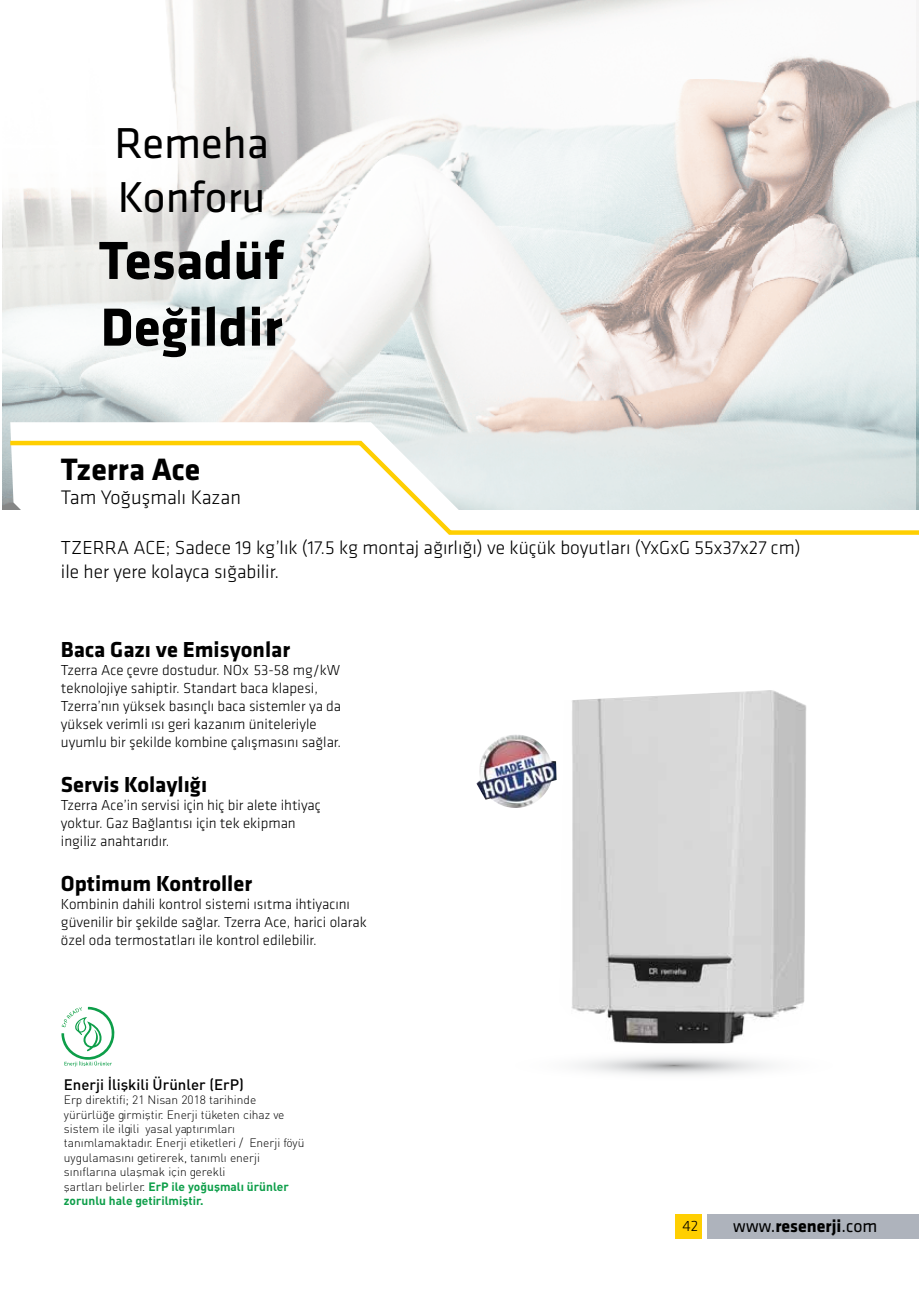
<style>
.page{position:relative;width:919px;height:1289px;background:#fff}
.page>*{position:absolute;margin:0;border:0;box-sizing:border-box;transform-origin:0 0}
.t1{font:700 55.5px/66.6px "Klavika";color:#000}
.t2{font:44.85px/53.8px "Klavika";color:#000}
.t3{font:700 32.1px "Klavika";color:#000}
.t4{font:700 22.5px "Klavika";color:#000}
.t5{font:300 20.4px "Klavika";color:#000}
.t6{font:300 19.5px/23.4px "Klavika";color:#000}
.t7{font:700 18px "Klavika";color:#000}
.t8{font:300 15.45px "Klavika";color:#000}
.t9{font:300 15px/18px "Klavika";color:#000}
.t10{font:15px "DIN Medium Tr";color:#000}
.t11{font:12px/14.4px "DINT Light Tr";color:#000}
.t12{font:12px/14.4px "DINT Bold Tr";color:#0d9e49}
.s1{font-family:"DINT Light Tr";color:#000}
.s2{font-weight:400}
</style>
<div class="page">
<img style="left:571px;top:690px;width:235px;height:353px">
<svg style="left:577px;top:1056px;width:195px;height:19px"></svg>
<svg style="left:2px;top:0;width:913px;height:510px"></svg>
<svg style="left:10px;top:422px;width:450px;height:16px"></svg>
<svg style="left:61px;top:1006px;width:54px;height:60px"></svg>
<svg style="left:6px;top:438px;width:912px;height:97px"></svg>
<div style="left:707px;top:1214px;width:211px;height:25px;background:#aeb3bc"></div>
<div style="left:675px;top:1214px;width:27px;height:25px;background:#ffcf01"></div>
<img style="left:476px;top:734px;width:80px;height:74px">
<h2 class="t2" style="left:114px;top:117px;width:156px">Remeha<br>Konforu</h2>
<h1 class="t1" style="left:99px;top:228px;width:187px">Tesadüf<br>Değildir</h1>
<h3 class="t3" style="left:61px;top:451px;width:141px">Tzerra Ace</h3>
<h3 class="t5" style="left:61px;top:486px;width:181px">Tam Yoğuşmalı Kazan</h3>
<h3 class="t6" style="left:61px;top:536px;width:741px">TZERRA ACE; Sadece 19 kg’lık (17.5 kg montaj ağırlığı) ve küçük boyutları (YxGxG 55x37x27 cm) ile her yere kolayca sığabilir.</h3>
<h3 class="t4" style="left:61px;top:637px;width:231px">Baca Gazı ve Emisyonlar</h3>
<p class="t9" style="left:61px;top:661px;width:282px">Tzerra Ace çevre dostudur. NOx 53-58 mg/kW teknolojiye sahiptir. Standart baca klapesi, Tzerra’nın yüksek basınçlı baca sistemler ya da yüksek verimli ısı geri kazanım üniteleriyle uyumlu bir şekilde kombine çalışmasını sağlar.</p>
<h3 class="t4" style="left:61px;top:772px;width:148px">Servis Kolaylığı</h3>
<p class="t9" style="left:61px;top:796px;width:261px">Tzerra Ace’in servisi için hiç bir alete ihtiyaç yoktur. Gaz Bağlantısı için tek ekipman ingiliz anahtarıdır.</p>
<h3 class="t4" style="left:61px;top:871px;width:193px">Optimum Kontroller</h3>
<p class="t9" style="left:61px;top:895px;width:307px">Kombinin dahili kontrol sistemi ısıtma ihtiyacını güvenilir bir şekilde sağlar. Tzerra Ace, harici olarak özel oda termostatları ile kontrol edilebilir.</p>
<p class="t10" style="left:64px;top:1074px;width:181px">Enerji İlişkili Ürünler (ErP)</p>
<p class="t11" style="left:64px;top:1092px;width:242px">Erp direktifi; 21 Nisan 2018 tarihinde yürürlüğe girmiştir. Enerji tüketen cihaz ve sistem ile ilgili yasal yaptırımları tanımlamaktadır. Enerji etiketleri / Enerji föyü uygulamasını getirerek, tanımlı enerji sınıflarına ulaşmak için gerekli</p>
<p class="t12" style="left:64px;top:1178px;width:226px"><span class="s1">şartları belirler.</span> ErP ile yoğuşmalı ürünler zorunlu hale getirilmiştir.</p>
<p class="t8" style="left:682px;top:1217px;width:17px">42</p>
<p class="t7" style="left:733px;top:1216px;width:146px"><span class="s2">www.</span>resenerji<span class="s2">.com</span></p>
</div>
